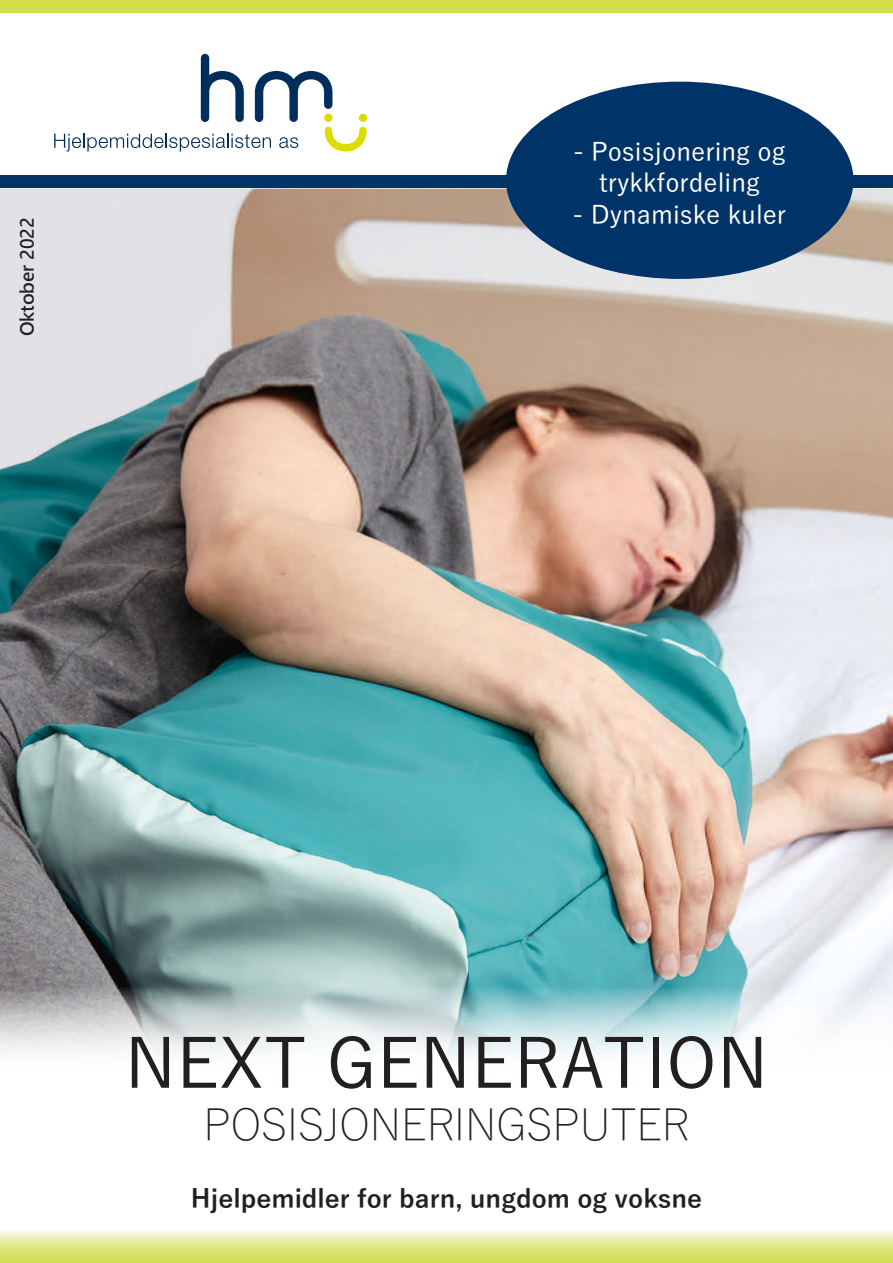
<style>
.page{position:relative;width:893px;height:1263px;background:#fff}
.page>*{position:absolute;margin:0;border:0;box-sizing:border-box;transform-origin:0 0}
.t1{font:500 69px "Yu Gothic";color:#231f20}
.t2{font:300 43.5px "Yu Gothic";color:#231f20}
.t3{font:500 25.5px "Yu Gothic";color:#fff}
.t4{font:700 25.5px "Yu Gothic";color:#231f20}
.t5{font:18px "Microsoft Jheng Hei UI Bold";color:#231f20}
</style>
<div class="page">
<img style="left:0;top:188px;width:893px;height:868px">
<div style="left:0;top:0;width:893px;height:13px;background:#d4dd4c"></div>
<div style="left:0;top:175px;width:893px;height:13px;background:#003367"></div>
<svg style="left:54px;top:54px;width:313px;height:98px"></svg>
<div style="left:359px;top:114px;width:8px;height:8px;background:#dbdc00;border-radius:50%"></div>
<div style="left:324px;top:114px;width:8px;height:8px;background:#dbdc00;border-radius:50%"></div>
<svg style="left:0;top:1231px;width:893px;height:32px;background:#dfe98d"></svg>
<div style="left:506px;top:82px;width:347px;height:197px;background:#003367;border-radius:50%"></div>
<p class="t5" style="left:16px;top:336px;width:121px;rotate:-90deg">Oktober 2022</p>
<p class="t3" style="left:573px;top:128px;width:214px">- Posisjonering og</p>
<p class="t3" style="left:599px;top:159px;width:163px">trykkfordeling</p>
<p class="t3" style="left:572px;top:191px;width:215px">- Dynamiske kuler</p>
<p class="t1" style="left:125px;top:1000px;width:645px">NEXT GENERATION</p>
<p class="t2" style="left:203px;top:1085px;width:487px">POSISJONERINGSPUTER</p>
<p class="t4" style="left:191px;top:1184px;width:513px">Hjelpemidler for barn, ungdom og voksne</p>
</div>
